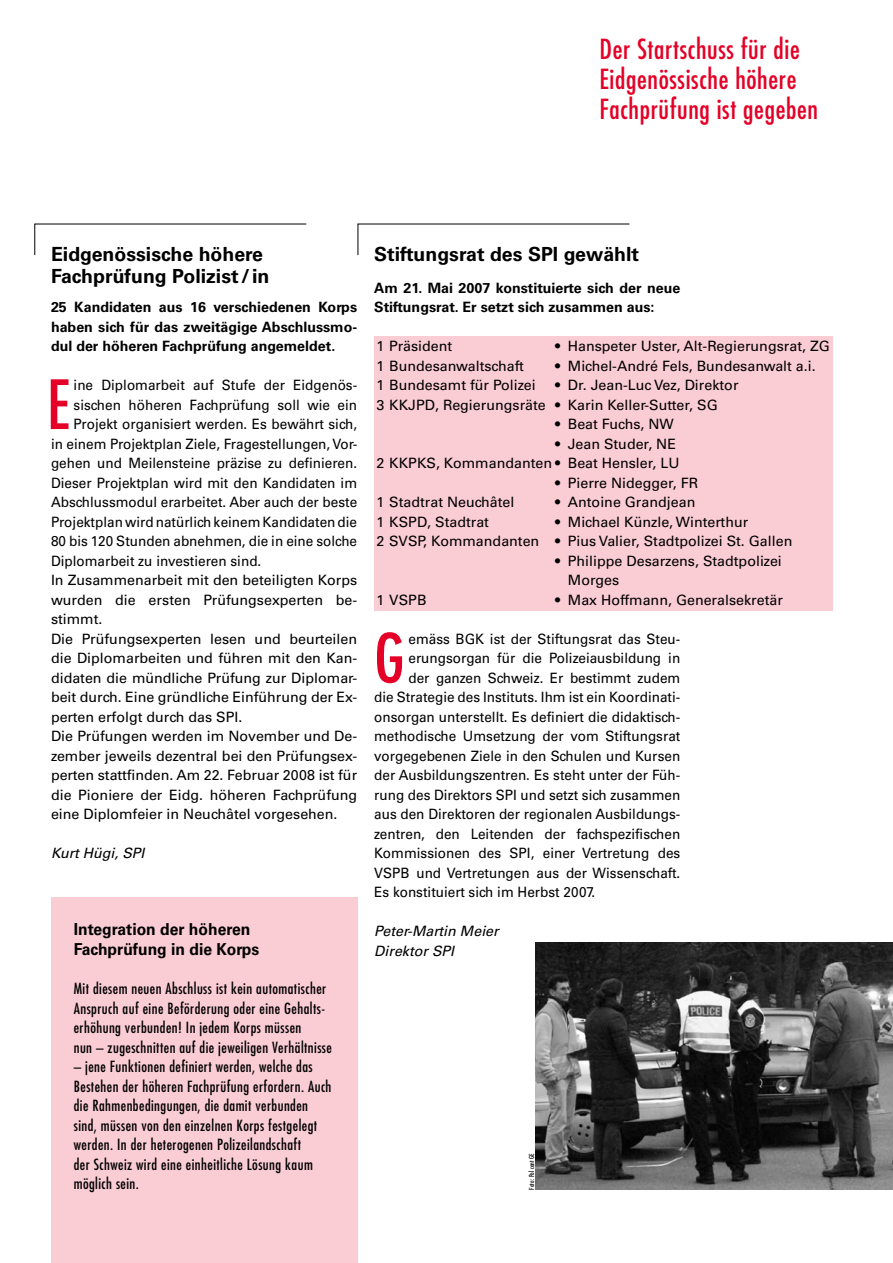
<style>
.page{position:relative;width:893px;height:1263px;background:#fff}
.page>*{position:absolute;margin:0;border:0;box-sizing:border-box;transform-origin:0 0}
.t1{font:condensed 66px "Futura";color:#e40026}
.t2{font:condensed 27px/30px "Futura";letter-spacing:.025em;color:#e40026}
.t3{font:700 19.5px/22.5px "Univers";color:#000}
.t4{font:700 16.5px/19.5px "Univers";color:#000;scale:.95 1}
.t5{font:condensed 15px/19.5px "Futura";letter-spacing:.03em;color:#000}
.t6{font:14.25px "Univers";color:#000;scale:.95 1}
.t7{font:14.25px/19.5px "Univers";color:#000}
.t8{font:700 14.25px/19.5px "Univers";color:#000;text-align:justify}
.t9{font:italic 14.25px/19.5px "Univers CE";color:#000}
.t10{font:condensed 6.75px "Futura";letter-spacing:.015em;color:#000}
</style>
<div class="page">
<div style="left:374px;top:336px;width:459px;height:275px;background:#faccd4"></div>
<div style="left:51px;top:897px;width:306px;height:366px;background:#faccd4"></div>
<svg style="left:34px;top:223px;width:273px;height:33px"></svg>
<svg style="left:357px;top:223px;width:273px;height:33px"></svg>
<img style="left:536px;top:942px;width:357px;height:247px">
<h2 class="t2" style="left:600px;top:34px;width:220px">Der Startschuss für die<br>Eidgenössische höhere<br>Fachprüfung ist gegeben</h2>
<h3 class="t3" style="left:51px;top:243px;width:220px">Eidgenössische höhere<br>Fachprüfung Polizist / in</h3>
<p class="t8" style="left:51px;top:297px;width:308px">25 Kandidaten aus 16 verschiedenen Korps haben sich für das zweitägige Abschlussmo&shy;dul der höheren Fachprüfung angemeldet.</p>
<h1 class="t1" style="left:47px;top:365px;width:24px">E</h1>
<p class="t6" style="left:74px;top:377px;width:300px">ine Diplomarbeit auf Stufe der Eidgenös-</p>
<p class="t6" style="left:74px;top:396px;width:300px">sischen höheren Fachprüfung soll wie ein</p>
<p class="t6" style="left:74px;top:416px;width:300px">Projekt organisiert werden. Es bewährt sich,</p>
<p class="t6" style="left:51px;top:435px;width:324px">in einem Projektplan Ziele, Fragestellungen, Vor-</p>
<p class="t6" style="left:51px;top:455px;width:324px">gehen und Meilensteine präzise zu definieren.</p>
<p class="t6" style="left:51px;top:474px;width:324px">Dieser Projektplan wird mit den Kandidaten im</p>
<p class="t6" style="left:51px;top:494px;width:324px">Abschlussmodul erarbeitet. Aber auch der beste</p>
<p class="t6" style="left:51px;top:513px;width:324px">Projektplan wird natürlich keinem Kandidaten die</p>
<p class="t6" style="left:51px;top:533px;width:324px">80 bis 120 Stunden abnehmen, die in eine solche</p>
<p class="t6" style="left:51px;top:552px;width:223px">Diplomarbeit zu investieren sind.</p>
<p class="t7" style="left:51px;top:570px;width:308px">In Zusammenarbeit mit den beteiligten Korps</p>
<p class="t7" style="left:51px;top:590px;width:308px">wurden die ersten Prüfungsexperten be-</p>
<p class="t7" style="left:51px;top:609px;width:53px">stimmt.</p>
<p class="t7" style="left:51px;top:629px;width:308px">Die Prüfungsexperten lesen und beurteilen</p>
<p class="t7" style="left:51px;top:648px;width:308px">die Diplomarbeiten und führen mit den Kan-</p>
<p class="t7" style="left:51px;top:668px;width:308px">didaten die mündliche Prüfung zur Diplomar-</p>
<p class="t7" style="left:51px;top:687px;width:308px">beit durch. Eine gründliche Einführung der Ex-</p>
<p class="t7" style="left:51px;top:707px;width:193px">perten erfolgt durch das SPI.</p>
<p class="t7" style="left:51px;top:726px;width:308px">Die Prüfungen werden im November und De-</p>
<p class="t7" style="left:51px;top:746px;width:308px">zember jeweils dezentral bei den Prüfungsex-</p>
<p class="t7" style="left:51px;top:765px;width:308px">perten stattfinden. Am 22. Februar 2008 ist für</p>
<p class="t7" style="left:51px;top:785px;width:308px">die Pioniere der Eidg. höheren Fachprüfung</p>
<p class="t7" style="left:51px;top:804px;width:288px">eine Diplomfeier in Neuchâtel vorgesehen.</p>
<p class="t9" style="left:51px;top:844px;width:95px">Kurt Hügi, SPI</p>
<p class="t4" style="left:74px;top:920px;width:197px">Integration der höheren<br>Fachprüfung in die Korps</p>
<p class="t5" style="left:74px;top:979px;width:260px">Mit diesem neuen Abschluss ist kein automatischer Anspruch auf eine Beförderung oder eine Gehalts&shy;erhöhung verbunden! In jedem Korps müssen<br>nun – zugeschnitten auf die jeweiligen Verhältnisse</p>
<p class="t5" style="left:74px;top:1057px;width:259px">– jene Funktionen definiert werden, welche das Bestehen der höheren Fachprüfung erfordern. Auch die Rahmenbedingungen, die damit verbunden sind, müssen von den einzelnen Korps festgelegt werden. In der heterogenen Polizeilandschaft<br>der Schweiz wird eine einheitliche Lösung kaum möglich sein.</p>
<h3 class="t3" style="left:374px;top:243px;width:267px">Stiftungsrat des SPI gewählt</h3>
<p class="t8" style="left:374px;top:278px;width:308px">Am 21. Mai 2007 konstituierte sich der neue<br>Stiftungsrat. Er setzt sich zusammen aus:</p>
<p class="t7" style="left:376px;top:336px;width:77px">1 Präsident</p>
<p class="t7" style="left:555px;top:336px;width:276px">• Hanspeter Uster, Alt-Regierungsrat, ZG</p>
<p class="t7" style="left:376px;top:356px;width:149px">1 Bundesanwaltschaft</p>
<p class="t7" style="left:555px;top:356px;width:262px">• Michel-André Fels, Bundesanwalt a.i.</p>
<p class="t7" style="left:376px;top:375px;width:161px">1 Bundesamt für Polizei</p>
<p class="t7" style="left:376px;top:375px;width:363px;text-indent:179px">• Dr. Jean-Luc Vez, Direktor<br>3 KKJPD, Regierungsräte • Karin Keller-Sutter, SG</p>
<p class="t7" style="left:555px;top:414px;width:120px">• Beat Fuchs, NW</p>
<p class="t7" style="left:376px;top:434px;width:305px;text-align:right">• Jean Studer, NE<br>2 KKPKS, Kommandanten • Beat Hensler, LU</p>
<p class="t7" style="left:555px;top:473px;width:145px">• Pierre Nidegger, FR</p>
<p class="t7" style="left:376px;top:492px;width:139px">1 Stadtrat Neuchâtel</p>
<p class="t7" style="left:555px;top:492px;width:142px">• Antoine Grandjean</p>
<p class="t7" style="left:376px;top:512px;width:114px">1 KSPD, Stadtrat</p>
<p class="t7" style="left:376px;top:512px;width:417px;text-indent:179px">• Michael Künzle, Winterthur<br>2 SVSP, Kommandanten • Pius Valier, Stadtpolizei St. Gallen</p>
<p class="t7" style="left:568px;top:551px;width:216px;text-indent:-13px">• Philippe Desarzens, Stadtpolizei<br>Morges</p>
<p class="t7" style="left:377px;top:590px;width:51px">1 VSPB</p>
<p class="t7" style="left:555px;top:590px;width:229px">• Max Hoffmann, Generalsekretär</p>
<h1 class="t1" style="left:374px;top:619px;width:32px">G</h1>
<p class="t6" style="left:408px;top:630px;width:288px">emäss BGK ist der Stiftungsrat das Steu-</p>
<p class="t6" style="left:408px;top:650px;width:288px">erungsorgan für die Polizeiausbildung in</p>
<p class="t6" style="left:408px;top:669px;width:288px">der ganzen Schweiz. Er bestimmt zudem</p>
<p class="t6" style="left:374px;top:689px;width:324px">die Strategie des Instituts. Ihm ist ein Koordinati-</p>
<p class="t6" style="left:374px;top:708px;width:324px">onsorgan unterstellt. Es definiert die didaktisch-</p>
<p class="t6" style="left:374px;top:728px;width:324px">methodische Umsetzung der vom Stiftungsrat</p>
<p class="t6" style="left:374px;top:747px;width:324px">vorgegebenen Ziele in den Schulen und Kursen</p>
<p class="t6" style="left:374px;top:767px;width:324px">der Ausbildungszentren. Es steht unter der Füh-</p>
<p class="t6" style="left:374px;top:786px;width:324px">rung des Direktors SPI und setzt sich zusammen</p>
<p class="t6" style="left:374px;top:806px;width:324px">aus den Direktoren der regionalen Ausbildungs-</p>
<p class="t6" style="left:374px;top:825px;width:324px">zentren, den Leitenden der fachspezifischen</p>
<p class="t6" style="left:374px;top:845px;width:324px">Kommissionen des SPI, einer Vertretung des</p>
<p class="t6" style="left:374px;top:864px;width:324px">VSPB und Vertretungen aus der Wissenschaft.</p>
<p class="t6" style="left:374px;top:884px;width:234px">Es konstituiert sich im Herbst 2007.</p>
<p class="t9" style="left:374px;top:922px;width:126px">Peter-Martin Meier<br>Direktor SPI</p>
<p class="t10" style="left:528px;top:1190px;width:38px;rotate:-90deg">Foto: Pol cant GE</p>
</div>
